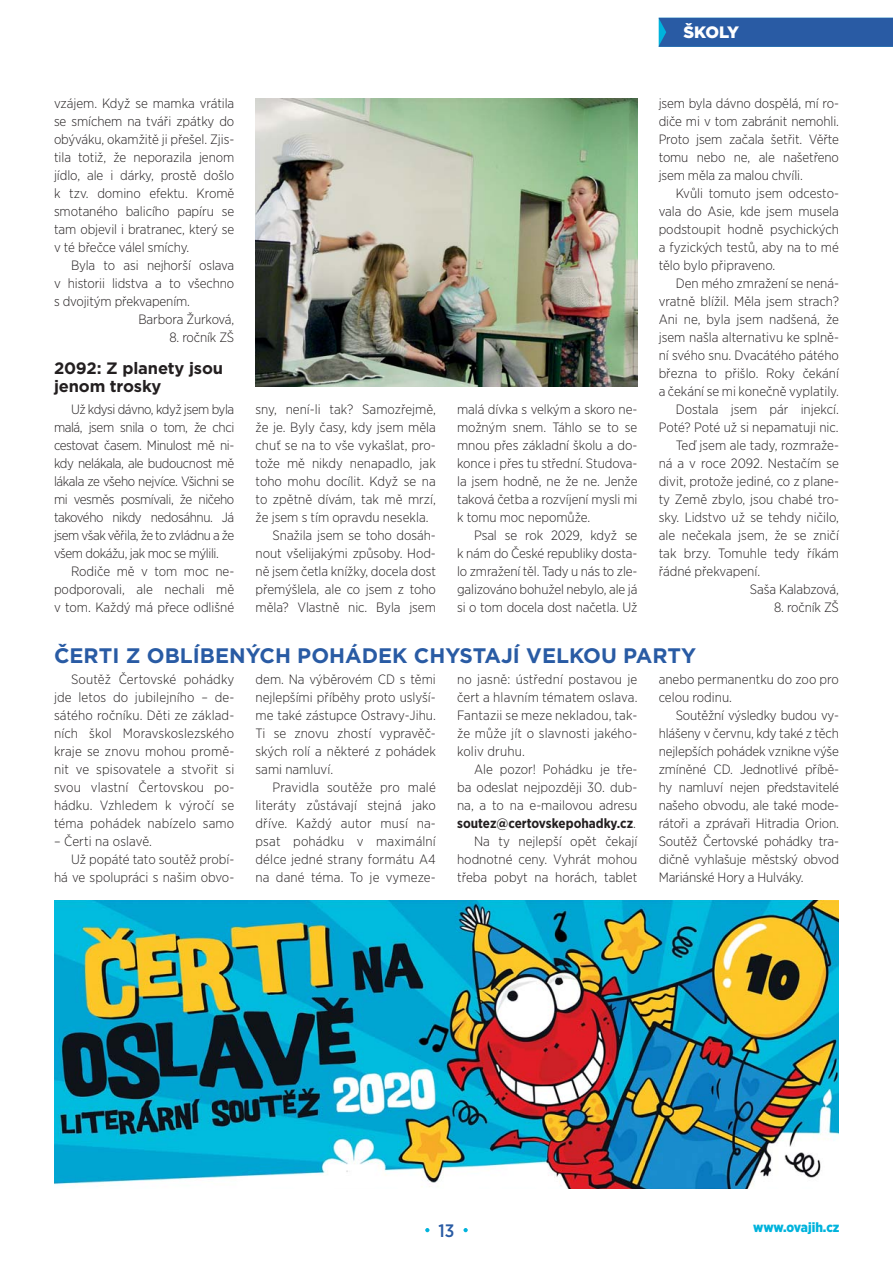
<style>
.page{position:relative;width:893px;height:1263px;background:#fff}
.page>*{position:absolute;margin:0;border:0;box-sizing:border-box;transform-origin:0 0}
.t1{font:700 21px "Gotham";color:#295ba4}
.t2{font:500 18px "Gotham Narrow";color:#295ba4}
.t3{font:700 16.5px/18px "Gotham";letter-spacing:-.01em;color:#231f20}
.t4{font:900 16.5px "Gotham";letter-spacing:-.03em;color:#fff}
.t5{font:300 13.5px/18px "Gotham Narrow";color:#231f20;text-align:justify}
.t6{font:900 13.5px "Gotham Narrow";letter-spacing:-.005em;color:#00b3dc}
.s1{font-weight:700}
</style>
<div class="page">
<div style="left:659px;top:18px;width:234px;height:29px;background:#295ba4"></div>
<svg style="left:425px;top:1228px;width:4px;height:4px"></svg>
<svg style="left:463px;top:1228px;width:5px;height:4px"></svg>
<img style="left:256px;top:99px;width:381px;height:287px">
<img style="left:54px;top:900px;width:785px;height:288px">
<p class="t4" style="left:684px;top:25px;width:57px">ŠKOLY</p>
<p class="t5" style="left:659px;top:95px;width:182px">jsem byla dávno dospělá, mí ro&shy;diče mi v tom zabránit nemohli.<br>Proto jsem začala šetřit. Věřte tomu nebo ne, ale našetřeno jsem měla za malou chvíli.</p>
<p class="t5" style="left:659px;top:185px;width:182px;text-indent:17px">Kvůli tomuto jsem odcesto&shy;vala do Asie, kde jsem musela podstoupit hodně psychických a fyzických testů, aby na to mé tělo bylo připraveno.</p>
<p class="t5" style="left:676px;top:275px;width:165px">Den mého zmražení se nená-</p>
<p class="t5" style="left:659px;top:293px;width:182px">vratně blížil. Měla jsem strach?</p>
<p class="t5" style="left:659px;top:311px;width:182px">Ani ne, byla jsem nadšená, že</p>
<p class="t5" style="left:659px;top:329px;width:182px">jsem našla alternativu ke splně-</p>
<p class="t5" style="left:659px;top:347px;width:182px">ní svého snu. Dvacátého pátého</p>
<p class="t5" style="left:659px;top:365px;width:182px">března to přišlo. Roky čekání</p>
<p class="t5" style="left:659px;top:383px;width:182px">a čekání se mi konečně vyplatily.</p>
<p class="t5" style="left:676px;top:401px;width:165px">Dostala jsem pár injekcí.</p>
<p class="t5" style="left:659px;top:419px;width:182px">Poté? Poté už si nepamatuji nic.</p>
<p class="t5" style="left:676px;top:437px;width:165px">Teď jsem ale tady, rozmraže-</p>
<p class="t5" style="left:659px;top:455px;width:182px">ná a v roce 2092. Nestačím se</p>
<p class="t5" style="left:659px;top:473px;width:182px">divit, protože jediné, co z plane-</p>
<p class="t5" style="left:659px;top:491px;width:182px">ty Země zbylo, jsou chabé tro-</p>
<p class="t5" style="left:659px;top:509px;width:182px">sky. Lidstvo už se tehdy ničilo,</p>
<p class="t5" style="left:659px;top:527px;width:182px">ale nečekala jsem, že se zničí</p>
<p class="t5" style="left:659px;top:545px;width:182px">tak brzy. Tomuhle tedy říkám</p>
<p class="t5" style="left:659px;top:563px;width:103px">řádné překvapení.</p>
<p class="t5" style="left:750px;top:581px;width:90px">Saša Kalabzová,</p>
<p class="t5" style="left:774px;top:599px;width:66px">8. ročník ZŠ</p>
<h1 class="t1" style="left:54px;top:647px;width:644px">ČERTI Z OBLÍBENÝCH POHÁDEK CHYSTAJÍ VELKOU PARTY</h1>
<p class="t5" style="left:54px;top:671px;width:182px;text-indent:17px">Soutěž Čertovské pohádky jde letos do jubilejního – de&shy;sátého ročníku. Děti ze základ&shy;ních škol Moravskoslezského kraje se znovu mohou promě&shy;nit ve spisovatele a stvořit si svou vlastní Čertovskou po&shy;hádku. Vzhledem k výročí se téma pohádek nabízelo samo</p>
<p class="t5" style="left:54px;top:833px;width:100px">– Čerti na oslavě.</p>
<p class="t5" style="left:71px;top:851px;width:165px">Už popáté tato soutěž probí-</p>
<p class="t5" style="left:54px;top:869px;width:182px">há ve spolupráci s našim obvo-</p>
<p class="t5" style="left:54px;top:95px;width:182px">vzájem. Když se mamka vrátila se smíchem na tváři zpátky do obýváku, okamžitě ji přešel. Zjis&shy;tila totiž, že neporazila jenom jídlo, ale i dárky, prostě došlo k tzv. domino efektu. Kromě smotaného balicího papíru se tam objevil i bratranec, který se v té břečce válel smíchy.</p>
<p class="t5" style="left:71px;top:257px;width:165px">Byla to asi nejhorší oslava</p>
<p class="t5" style="left:54px;top:275px;width:182px">v historii lidstva a to všechno</p>
<p class="t5" style="left:54px;top:293px;width:138px">s dvojitým překvapením.</p>
<p class="t5" style="left:138px;top:311px;width:97px">Barbora Žurková,</p>
<p class="t5" style="left:169px;top:329px;width:66px">8. ročník ZŠ</p>
<p class="t3" style="left:54px;top:360px;width:171px">2092: Z planety jsou jenom trosky</p>
<p class="t5" style="left:54px;top:401px;width:182px;text-indent:17px">Už kdysi dávno, když jsem byla malá, jsem snila o tom, že chci cestovat časem. Minulost mě ni&shy;kdy nelákala, ale budoucnost mě lákala ze všeho nejvíce. Všichni se mi vesměs posmívali, že ničeho takového nikdy nedosáhnu. Já jsem však věřila, že to zvládnu a že všem dokážu, jak moc se mýlili.</p>
<p class="t5" style="left:54px;top:563px;width:182px;text-indent:17px">Rodiče mě v tom moc ne&shy;podporovali, ale nechali mě v tom. Každý má přece odlišné</p>
<p class="t5" style="left:457px;top:401px;width:182px">malá dívka s velkým a skoro ne&shy;možným snem. Táhlo se to se mnou přes základní školu a do&shy;konce i přes tu střední. Studova&shy;la jsem hodně, ne že ne. Jenže taková četba a rozvíjení mysli mi k tomu moc nepomůže.</p>
<p class="t5" style="left:457px;top:527px;width:182px;text-indent:17px">Psal se rok 2029, když se k nám do České republiky dosta&shy;lo zmražení těl. Tady u nás to zle&shy;galizováno bohužel nebylo, ale já si o tom docela dost načetla. Už</p>
<p class="t5" style="left:256px;top:401px;width:182px">sny, není-li tak? Samozřejmě,</p>
<p class="t5" style="left:256px;top:419px;width:182px">že je. Byly časy, kdy jsem měla</p>
<p class="t5" style="left:256px;top:437px;width:182px">chuť se na to vše vykašlat, pro-</p>
<p class="t5" style="left:256px;top:455px;width:182px">tože mě nikdy nenapadlo, jak</p>
<p class="t5" style="left:256px;top:473px;width:182px">toho mohu docílit. Když se na</p>
<p class="t5" style="left:256px;top:491px;width:182px">to zpětně dívám, tak mě mrzí,</p>
<p class="t5" style="left:256px;top:509px;width:174px">že jsem s tím opravdu nesekla.</p>
<p class="t5" style="left:273px;top:527px;width:165px">Snažila jsem se toho dosáh-</p>
<p class="t5" style="left:256px;top:545px;width:182px">nout všelijakými způsoby. Hod-</p>
<p class="t5" style="left:256px;top:563px;width:182px">ně jsem četla knížky, docela dost</p>
<p class="t5" style="left:256px;top:581px;width:182px">přemýšlela, ale co jsem z toho</p>
<p class="t5" style="left:256px;top:599px;width:182px">měla? Vlastně nic. Byla jsem</p>
<p class="t5" style="left:659px;top:671px;width:182px">anebo permanentku do zoo pro celou rodinu.</p>
<p class="t5" style="left:659px;top:707px;width:182px;text-indent:17px">Soutěžní výsledky budou vy&shy;hlášeny v červnu, kdy také z těch nejlepších pohádek vznikne výše zmíněné CD. Jednotlivé příbě&shy;hy namluví nejen představitelé našeho obvodu, ale také mode&shy;rátoři a zprávaři Hitradia Orion.<br>Soutěž Čertovské pohádky tra&shy;dičně vyhlašuje městský obvod Mariánské Hory a Hulváky.</p>
<p class="t5" style="left:457px;top:671px;width:182px">no jasně: ústřední postavou je čert a hlavním tématem oslava.<br>Fantazii se meze nekladou, tak&shy;že může jít o slavnosti jakého&shy;koliv druhu.</p>
<p class="t5" style="left:457px;top:761px;width:182px;text-align:right">Ale pozor! Pohádku je tře&shy;ba odeslat nejpozději 30. dub&shy;na, a to na e-mailovou adresu <span class="s1">soutez@certovskepohadky.cz</span>.<br>Na ty nejlepší opět čekají hodnotné ceny. Vyhrát mohou třeba pobyt na horách, tablet</p>
<p class="t5" style="left:256px;top:671px;width:182px">dem. Na výběrovém CD s těmi nejlepšími příběhy proto uslyší&shy;me také zástupce Ostravy-Jihu.<br>Ti se znovu zhostí vypravěč&shy;ských rolí a některé z pohádek sami namluví.</p>
<p class="t5" style="left:256px;top:779px;width:182px;text-indent:17px">Pravidla soutěže pro malé literáty zůstávají stejná jako dříve. Každý autor musí na&shy;psat pohádku v maximální délce jedné strany formátu A4 na dané téma. To je vymeze-</p>
<h2 class="t2" style="left:439px;top:1222px;width:17px">13</h2>
<p class="t6" style="left:753px;top:1222px;width:88px">www.ovajih.cz</p>
</div>
